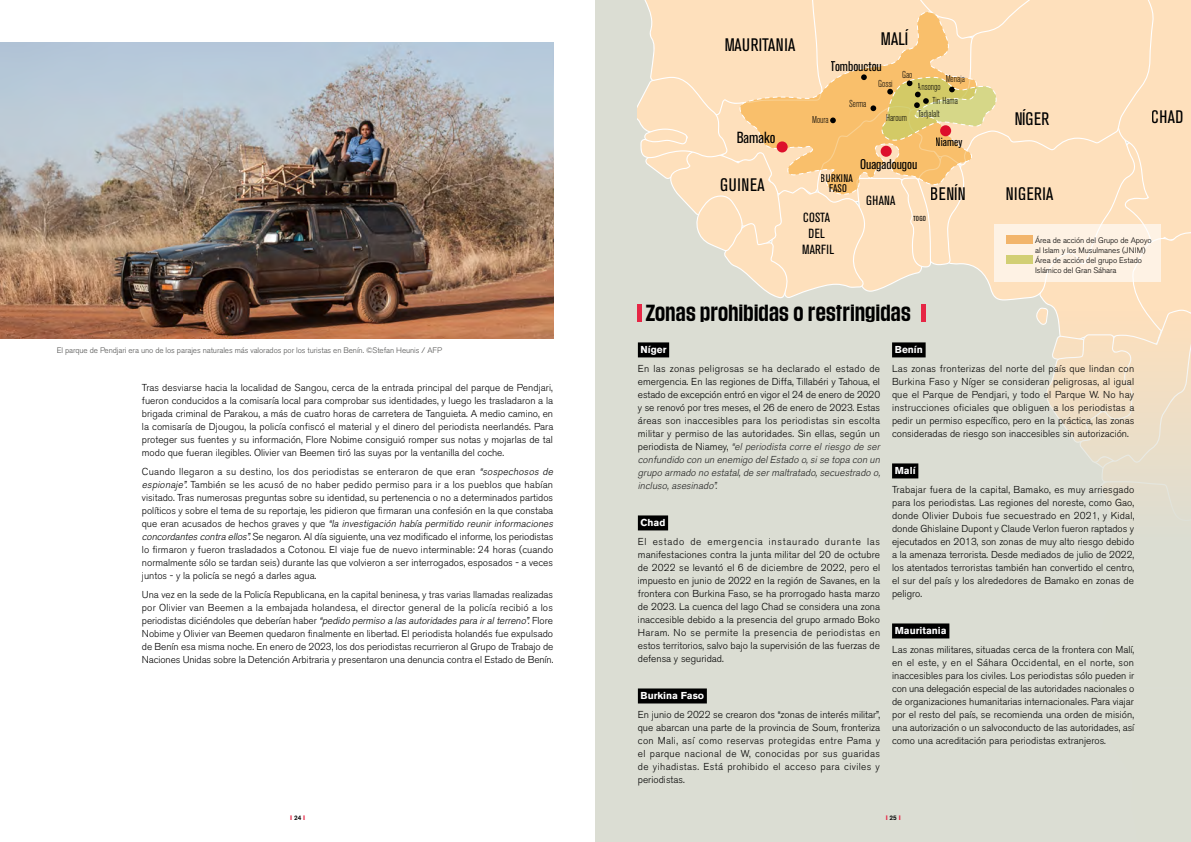
<style>
.page{position:relative;width:1191px;height:842px;background:#fff}
.page>*{position:absolute;margin:0;border:0;box-sizing:border-box;transform-origin:0 0}
.t1{font:700 semi-condensed 20px "Media Sans";letter-spacing:.05em;color:#000}
.t2{font:condensed 18px "Akzidenz Grotesk BE";letter-spacing:.02em;color:#000}
.t3{font:condensed 16px "Akzidenz Grotesk BE";color:#000}
.t4{font:condensed 14px "Akzidenz Grotesk BE";color:#000}
.t5{font:condensed 13.2px/15.8px "Akzidenz Grotesk BE";letter-spacing:.02em;color:#000;text-align:center}
.t6{font:condensed 12px "Akzidenz Grotesk BE";color:#000}
.t7{font:condensed 11px/10.1px "Akzidenz Grotesk BE";letter-spacing:.02em;color:#000;text-align:center}
.t8{font:300 10px/13px "Akzidenz Grotesk BE";color:#000;text-align:justify}
.t9{font:300 condensed 10px "Akzidenz Grotesk BE";color:#000}
.t10{font:700 10px "Akzidenz Grotesk BE";color:#fff}
.t11{font:300 8px/10px "Akzidenz Grotesk BE";letter-spacing:-.01em;color:#000}
.t12{font:300 8px "Akzidenz Grotesk BE";letter-spacing:-.01em;color:#525251}
.t13{font:condensed 7.2px "Akzidenz Grotesk BE";color:#000}
.t14{font:700 6.5px "Akzidenz Grotesk BE";color:#e62645}
.s1{font-style:italic}
.s2{font-style:italic;color:#222}
.s3{font-weight:500;color:#000}
</style>
<div class="page">
<img style="left:0;top:43px;width:553px;height:296px">
<div style="left:595px;top:0;width:596px;height:842px;background:#dbddd3"></div>
<svg style="left:638px;top:0;width:553px;height:704px"></svg>
<div style="left:994px;top:224px;width:166px;height:57px;background:#fef2e4"></div>
<div style="left:1006px;top:235px;width:27px;height:9px;background:#f2b56b"></div>
<div style="left:1006px;top:255px;width:27px;height:9px;background:#d2cf74"></div>
<div style="left:921px;top:305px;width:5px;height:17px;background:#e62645"></div>
<hr style="left:637px;top:305px;width:4px;height:17px;background:#e62645">
<div style="left:638px;top:342px;width:31px;height:15px;background:#000"></div>
<div style="left:638px;top:515px;width:30px;height:15px;background:#000"></div>
<div style="left:638px;top:688px;width:69px;height:15px;background:#000"></div>
<div style="left:892px;top:342px;width:33px;height:15px;background:#000"></div>
<div style="left:892px;top:463px;width:26px;height:15px;background:#000"></div>
<div style="left:892px;top:623px;width:57px;height:15px;background:#000"></div>
<p class="t12" style="left:57px;top:346px;width:387px">El parque de Pendjari era uno de los parajes naturales más valorados por los turistas en Benín. ©Stefan Heunis / AFP</p>
<p class="t8" style="left:142px;top:381px;width:413px">Tras desviarse hacia la localidad de Sangou, cerca de la entrada principal del parque de Pendjari, fueron conducidos a la comisaría local para comprobar sus identidades, y luego les trasladaron a la brigada criminal de Parakou, a más de cuatro horas de carretera de Tanguieta. A medio camino, en la comisaría de Djougou, la policía confiscó el material y el dinero del periodista neerlandés. Para proteger sus fuentes y su información, Flore Nobime consiguió romper sus notas y mojarlas de tal modo que fueran ilegibles. Olivier van Beemen tiró las suyas por la ventanilla del coche.</p>
<p class="t8" style="left:142px;top:465px;width:415px;text-align:left">Cuando llegaron a su destino, los dos periodistas se enteraron de que eran <span class="s1">“sospechosos de espionaje”.</span> También se les acusó de no haber pedido permiso para ir a los pueblos que habían visitado. Tras numerosas preguntas sobre su identidad, su pertenencia o no a determinados partidos políticos y sobre el tema de su reportaje, les pidieron que firmaran una confesión en la que constaba q u e e r a n a c u s a d o s d e h e c h o s g r av e s y q u e <span class="s1">“la investigación había permitido reunir informaciones concordantes contra ellos”.</span>Se negaron. Al día siguiente, una vez modificado el informe, los periodistas lo firmaron y fueron trasladados a Cotonou. El viaje fue de nuevo interminable: 24 horas (cuando normalmente sólo se tardan seis) durante las que volvieron a ser interrogados, esposados - a veces juntos - y la policía se negó a darles agua.</p>
<p class="t8" style="left:142px;top:588px;width:413px">Una vez en la sede de la Policía Republicana, en la capital beninesa, y tras varias llamadas realizadas por Olivier van Beemen a la embajada holandesa, el director general de la policía recibió a los periodistas diciéndoles que deberían haber <span class="s1">“pedido permiso a las autoridades para iralterreno”.</span>Flore Nobime y Olivier van Beemen quedaron finalmente en libertad. El periodista holandés fue expulsado de Benín esa misma noche. En enero de 2023, los dos periodistas recurrieron al Grupo de Trabajo de Naciones Unidas sobre la Detención Arbitraria y presentaron una denuncia contra el Estado de Benín.</p>
<h2 class="t2" style="left:724px;top:35px;width:73px">MAURITANIA</h2>
<h3 class="t3" style="left:736px;top:129px;width:40px">Bamako</h3>
<h2 class="t2" style="left:720px;top:175px;width:46px">GUINEA</h2>
<h2 class="t2" style="left:880px;top:29px;width:29px">MALÍ</h2>
<h3 class="t4" style="left:831px;top:59px;width:52px">Tombouctou</h3>
<p class="t9" style="left:902px;top:69px;width:12px">Gao</p>
<p class="t9" style="left:886px;top:112px;width:22px">Haroum</p>
<p class="t9" style="left:945px;top:74px;width:21px">Menaja</p>
<p class="t9" style="left:878px;top:78px;width:16px">Gossi</p>
<p class="t9" style="left:917px;top:81px;width:24px">Ansongo</p>
<p class="t9" style="left:918px;top:108px;width:23px">Tadjalalt</p>
<p class="t9" style="left:932px;top:95px;width:27px">Tin Hama</p>
<p class="t9" style="left:849px;top:98px;width:19px">Serma</p>
<p class="t9" style="left:812px;top:115px;width:18px">Moura</p>
<h3 class="t4" style="left:860px;top:157px;width:59px">Ouagadougou</h3>
<p class="t7" style="left:820px;top:173px;width:34px">BURKINA<br>FASO</p>
<h3 class="t5" style="left:866px;top:193px;width:31px">GHANA</h3>
<p class="t6" style="left:935px;top:135px;width:28px">Niamey</p>
<h2 class="t2" style="left:930px;top:184px;width:36px">BENÍN</h2>
<h3 class="t5" style="left:802px;top:210px;width:34px">COSTA<br>DEL<br>MARFIL</h3>
<p class="t13" style="left:913px;top:214px;width:14px">TOGO</p>
<h2 class="t2" style="left:1014px;top:109px;width:37px">NÍGER</h2>
<h2 class="t2" style="left:1151px;top:107px;width:33px">CHAD</h2>
<h2 class="t2" style="left:1005px;top:183px;width:49px">NIGERIA</h2>
<p class="t11" style="left:1035px;top:235px;width:118px">Área de acción del Grupo de Apoyo al Islam y los Musulmanes (JNIM)<br>Área de acción del grupo Estado<br>Islámico del Gran Sáhara</p>
<h1 class="t1" style="left:645px;top:301px;width:266px">Zonas prohibidas o restringidas</h1>
<p class="t10" style="left:640px;top:344px;width:27px">Níger</p>
<p class="t8" style="left:638px;top:362px;width:246px;text-align:left">En las zonas peligrosas se ha declarado el estado de emergencia. En las regiones de Diffa, Tillabéri y Tahoua, el estado de excepción entró en vigor el 24 de enero de 2020 y se renovó por tres meses, el 26 de enero de 2023. Estas áreas son inaccesibles para los periodistas sin escolta militar y permiso de las autoridades. Sin ellas, según un p e r i o d i s t a d e N i a m ey, <span class="s2">“el periodista corre el riesgo de ser confundido con un enemigo delEstado o,sise topa con un grupo armado no estatal,de sermaltratado,secuestrado o, incluso,asesinado”.</span></p>
<p class="t10" style="left:640px;top:517px;width:26px">Chad</p>
<p class="t8" style="left:638px;top:535px;width:244px">El estado de emergencia instaurado durante las manifestaciones contra la junta militar del 20 de octubre de 2022 se levantó el 6 de diciembre de 2022, pero el impuesto en junio de 2022 en la región de Savanes, en la frontera con Burkina Faso, se ha prorrogado hasta marzo de 2023. La cuenca del lago Chad se considera una zona inaccesible debido a la presencia del grupo armado Boko Haram. No se permite la presencia de periodistas en estos territorios, salvo bajo la supervisión de las fuerzas de defensa y seguridad.</p>
<p class="t10" style="left:640px;top:690px;width:65px">Burkina Faso</p>
<p class="t8" style="left:638px;top:708px;width:244px">En junio de 2022 se crearon dos “zonas de interés militar”, que abarcan una parte de la provincia de Soum, fronteriza con Mali, así como reservas protegidas entre Pama y el parque nacional de W, conocidas por sus guaridas de yihadistas. Está prohibido el acceso para civiles y periodistas.</p>
<p class="t10" style="left:894px;top:344px;width:30px">Benín</p>
<p class="t8" style="left:892px;top:362px;width:244px">Las zonas fronterizas del norte del país que lindan con Burkina Faso y Níger se consideran peligrosas, al igual que el Parque de Pendjari, y todo el Parque W. No hay instrucciones oficiales que obliguen a los periodistas a pedir un permiso específico, pero en la práctica, las zonas consideradas de riesgo son inaccesibles sin autorización.</p>
<p class="t10" style="left:894px;top:465px;width:22px">Malí</p>
<p class="t8" style="left:892px;top:483px;width:244px">Trabajar fuera de la capital, Bamako, es muy arriesgado para los periodistas. Las regiones del noreste, como Gao, donde Olivier Dubois fue secuestrado en 2021, y Kidal, donde Ghislaine Dupont y Claude Verlon fueron raptados y ejecutados en 2013, son zonas de muy alto riesgo debido a la amenaza terrorista. Desde mediados de julio de 2022, los atentados terroristas también han convertido el centro, el sur del país y los alrededores de Bamako en zonas de peligro.</p>
<p class="t10" style="left:894px;top:625px;width:53px">Mauritania</p>
<p class="t8" style="left:892px;top:643px;width:244px">Las zonas militares, situadas cerca de la frontera con Malí, en el este, y en el Sáhara Occidental, en el norte, son inaccesibles para los civiles. Los periodistas sólo pueden ir con una delegación especial de las autoridades nacionales o de organizaciones humanitarias internacionales. Para viajar por el resto del país, se recomienda una orden de misión, una autorización o un salvoconducto de las autoridades, así como una acreditación para periodistas extranjeros.</p>
<p class="t14" style="left:290px;top:814px;width:16px">I <span class="s3">24</span> I</p>
<p class="t14" style="left:885px;top:814px;width:16px">I <span class="s3">25</span> I</p>
</div>
